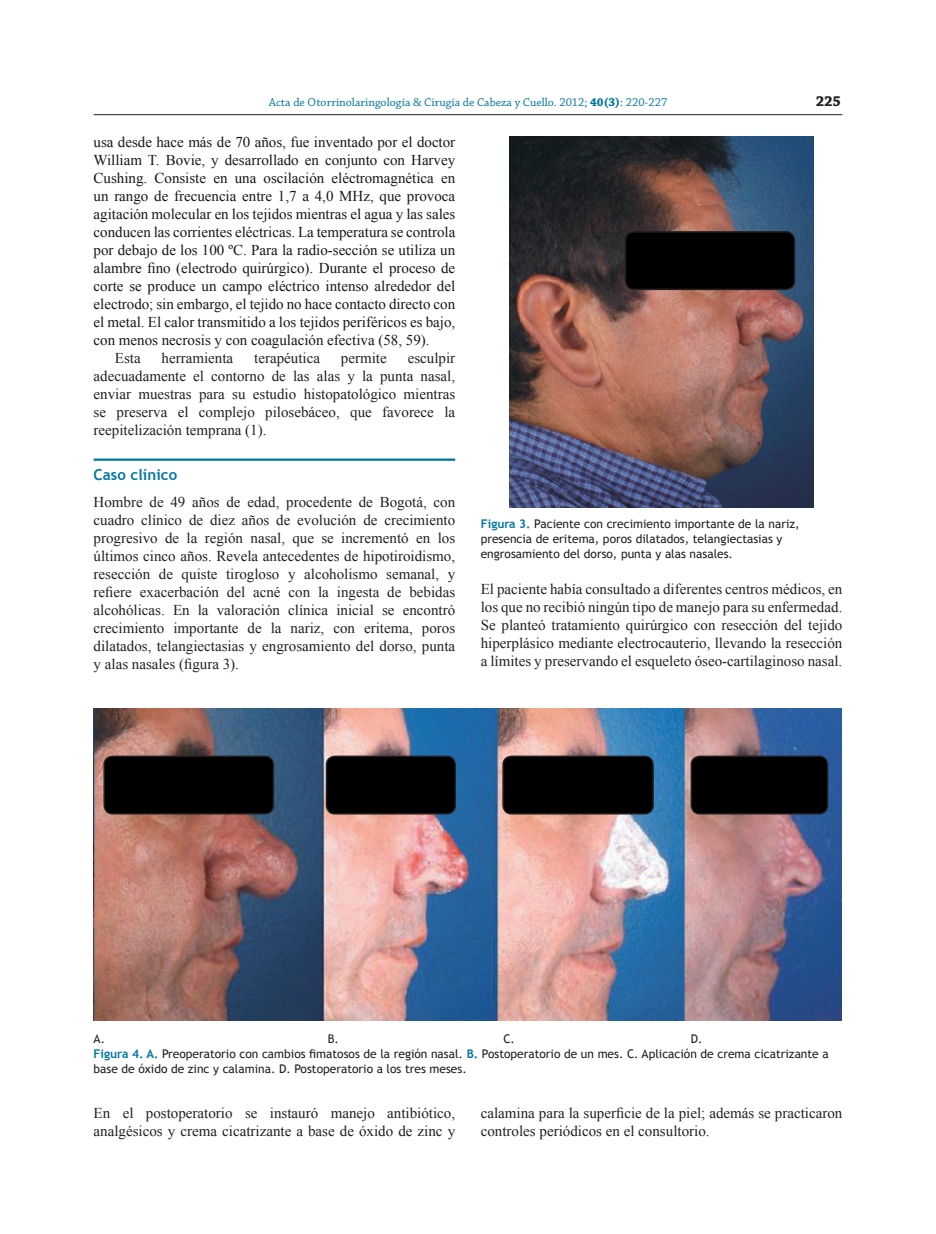
<style>
.page{position:relative;width:936px;height:1234px;background:#fff}
.page>*{position:absolute;margin:0;border:0;box-sizing:border-box;transform-origin:0 0}
.t1{font:15px/18px "Times New Roman";color:#231f20;text-align:justify}
.t2{font:15px/18px "Times New Roman";color:#1a161a;text-align:justify}
.t3{font:700 15px "Trebuchet MS";letter-spacing:.005em;color:#0076a3}
.t4{font:700 15px "Chaparral Pro";color:#231f20}
.t5{font:12px/15px "Trebuchet MS";color:#231f20}
.t6{font:12px "Chaparral Pro";color:#0076a3}
.s1{font-weight:700}
.s2{font-weight:700;color:#0076a3}
</style>
<div class="page">
<hr style="left:94px;top:114px;width:748px;height:1px;background:#231f20">
<hr style="left:94px;top:458px;width:361px;height:2px;background:#0076a3">
<img style="left:510px;top:136px;width:303px;height:371px">
<img style="left:94px;top:708px;width:747px;height:312px">
<div style="left:625px;top:232px;width:169px;height:57px;background:#000;border-radius:9px"></div>
<div style="left:624px;top:231px;width:171px;height:59px;border:2px solid #231f20;border-radius:9px"></div>
<div style="left:104px;top:756px;width:169px;height:57px;background:#000;border-radius:9px"></div>
<div style="left:103px;top:755px;width:171px;height:59px;border:2px solid #231f20;border-radius:9px"></div>
<div style="left:326px;top:756px;width:129px;height:57px;background:#000;border-radius:9px"></div>
<div style="left:326px;top:755px;width:130px;height:59px;border:2px solid #231f20;border-radius:9px"></div>
<div style="left:503px;top:756px;width:150px;height:57px;background:#000;border-radius:9px"></div>
<div style="left:502px;top:755px;width:151px;height:59px;border:2px solid #231f20;border-radius:9px"></div>
<div style="left:691px;top:756px;width:136px;height:57px;background:#000;border-radius:9px"></div>
<div style="left:690px;top:755px;width:138px;height:59px;border:2px solid #231f20;border-radius:9px"></div>
<p class="t6" style="left:269px;top:95px;width:400px">Acta de Otorrinolaringología &amp; Cirugía de Cabeza y Cuello. 2012; <span class="s1">40(3)</span>: 220-227</p>
<p class="t4" style="left:815px;top:92px;width:27px">225</p>
<p class="t2" style="left:94px;top:132px;width:363px">usa desde hace más de 70 años, fue inventado por el doctor William T. Bovie, y desarrollado en conjunto con Harvey Cushing. Consiste en una oscilación eléctromagnética en un rango de frecuencia entre 1,7 a 4,0 MHz, que provoca agitación molecular en los tejidos mientras el agua y las sales conducen las corrientes eléctricas. La temperatura se controla por debajo de los 100 ºC. Para la radio-sección se utiliza un alambre fino (electrodo quirúrgico). Durante el proceso de corte se produce un campo eléctrico intenso alrededor del electrodo; sin embargo, el tejido no hace contacto directo con el metal. El calor transmitido a los tejidos periféricos es bajo, con menos necrosis y con coagulación efectiva (58, 59).</p>
<p class="t1" style="left:115px;top:348px;width:27px">Esta</p>
<p class="t1" style="left:162px;top:348px;width:73px">herramienta</p>
<p class="t1" style="left:254px;top:348px;width:67px">terapéutica</p>
<p class="t1" style="left:341px;top:348px;width:47px">permite</p>
<p class="t1" style="left:94px;top:348px;width:363px;text-indent:314px">esculpir adecuadamente el contorno de las alas y la punta nasal, enviar muestras para su estudio histopatológico mientras se preserva el complejo pilosebáceo, que favorece la reepitelización temprana (1).</p>
<p class="t3" style="left:94px;top:465px;width:85px">Caso clínico</p>
<p class="t1" style="left:94px;top:492px;width:363px">Hombre de 49 años de edad, procedente de Bogotá, con cuadro clínico de diez años de evolución de crecimiento progresivo de la región nasal, que se incrementó en los últimos cinco años. Revela antecedentes de hipotiroidismo, resección de quiste tirogloso y alcoholismo semanal, y refiere exacerbación del acné con la ingesta de bebidas alcohólicas. En la valoración clínica inicial se encontró crecimiento importante de la nariz, con eritema, poros dilatados, telangiectasias y engrosamiento del dorso, punta y alas nasales (figura 3).</p>
<p class="t5" style="left:480px;top:516px;width:320px"><span class="s2">Figura 3.</span> Paciente con crecimiento importante de la nariz, presencia de eritema, poros dilatados, telangiectasias y engrosamiento del dorso, punta y alas nasales.</p>
<p class="t1" style="left:480px;top:579px;width:363px">El paciente había consultado a diferentes centros médicos, en los que no recibió ningún tipo de manejo para su enfermedad.<br>Se planteó tratamiento quirúrgico con resección del tejido hiperplásico mediante electrocauterio, llevando la resección a límites y preservando el esqueleto óseo-cartilaginoso nasal.</p>
<p class="t5" style="left:94px;top:1030px;width:13px">A.</p>
<p class="t5" style="left:328px;top:1030px;width:13px">B.</p>
<p class="t5" style="left:503px;top:1030px;width:13px">C.</p>
<p class="t5" style="left:94px;top:1030px;width:736px;text-indent:597px">D.<br><span class="s2">Figura 4. A.</span> Preoperatorio con cambios fi matosos de la región nasal. <span class="s2">B.</span> Postoperatorio de un mes. C. Aplicación de crema cicatrizante a base de óxido de zinc y calamina. D. Postoperatorio a los tres meses.</p>
<p class="t1" style="left:94px;top:1103px;width:363px">En el postoperatorio se instauró manejo antibiótico, analgésicos y crema cicatrizante a base de óxido de zinc y</p>
<p class="t1" style="left:480px;top:1103px;width:363px">calamina para la superficie de la piel; además se practicaron controles periódicos en el consultorio.</p>
</div>
